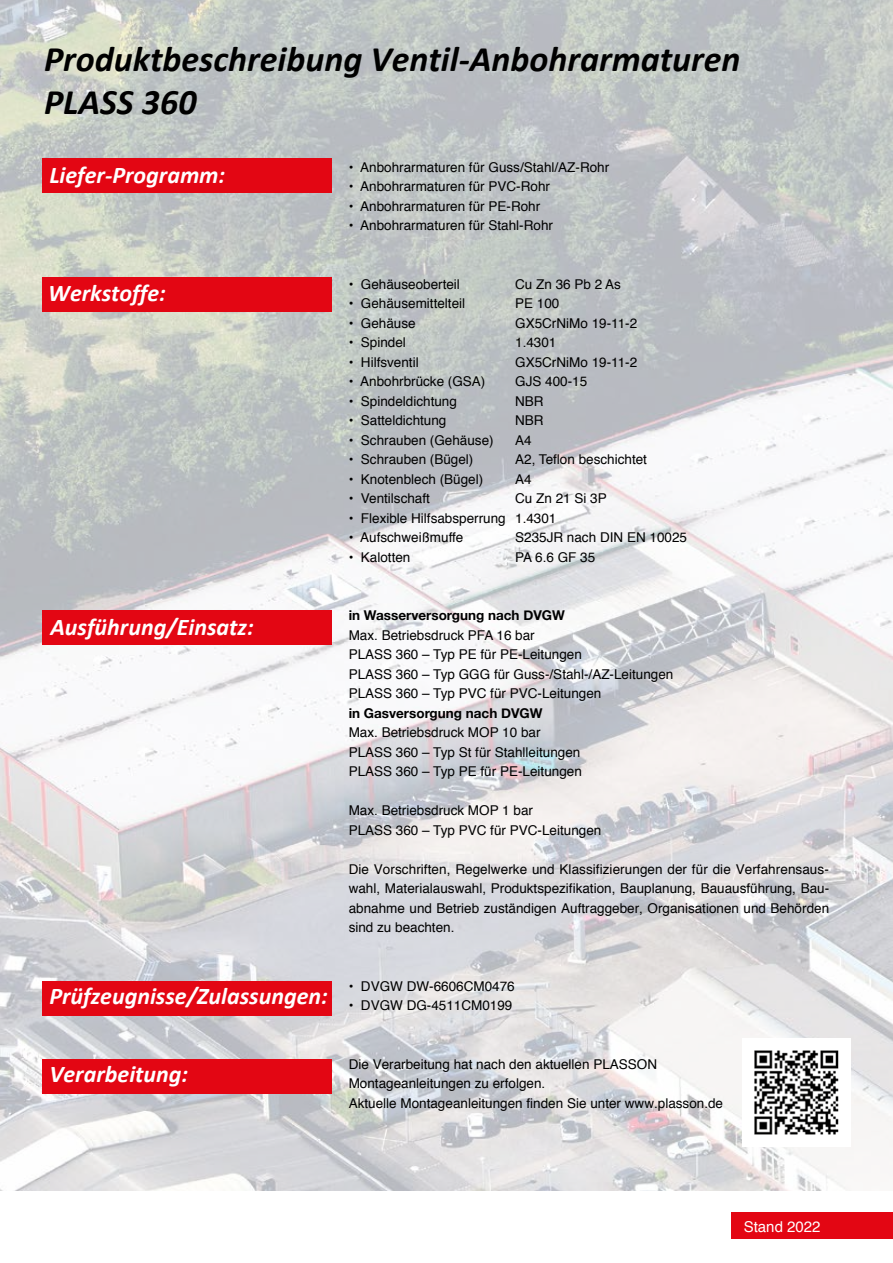
<style>
.page{position:relative;width:893px;height:1263px;background:#fff}
.page>*{position:absolute;margin:0;border:0;box-sizing:border-box;transform-origin:0 0}
.t1{font:italic 700 36px/43.2px "Calibri";color:#000}
.t2{font:italic 700 24px "Calibri";color:#fff}
.t3{font:15px "Helvetica";color:#fff}
.t4{font:13.5px/19.5px "Helvetica";color:#000}
.t5{font:700 13.5px "Helvetica Neue";color:#000}
</style>
<div class="page">
<img style="left:0;top:0;width:893px;height:1191px">
<div style="left:43px;top:159px;width:289px;height:34px;background:#e30613"></div>
<div style="left:43px;top:277px;width:289px;height:34px;background:#e30613"></div>
<div style="left:43px;top:981px;width:289px;height:34px;background:#e30613"></div>
<div style="left:43px;top:1060px;width:289px;height:34px;background:#e30613"></div>
<div style="left:43px;top:611px;width:289px;height:34px;background:#e30613"></div>
<img style="left:742px;top:1038px;width:108px;height:108px">
<div style="left:731px;top:1212px;width:162px;height:27px;background:#e30613"></div>
<h1 class="t1" style="left:44px;top:36px;width:698px">Produktbeschreibung Ventil-Anbohrarmaturen<br>PLASS 360</h1>
<h2 class="t2" style="left:49px;top:160px;width:177px">Liefer-Programm:</h2>
<h2 class="t2" style="left:48px;top:278px;width:119px">Werkstoffe:</h2>
<h2 class="t2" style="left:50px;top:612px;width:205px">Ausführung/Einsatz:</h2>
<h2 class="t2" style="left:49px;top:981px;width:280px">Prüfzeugnisse/Zulassungen:</h2>
<h2 class="t2" style="left:49px;top:1059px;width:140px">Verarbeitung:</h2>
<p class="t4" style="left:349px;top:158px;width:262px">• Anbohrarmaturen für Guss/Stahl/AZ-Rohr</p>
<p class="t4" style="left:349px;top:177px;width:203px">• Anbohrarmaturen für PVC-Rohr</p>
<p class="t4" style="left:349px;top:197px;width:193px">• Anbohrarmaturen für PE-Rohr</p>
<p class="t4" style="left:349px;top:216px;width:206px">• Anbohrarmaturen für Stahl-Rohr</p>
<p class="t4" style="left:349px;top:275px;width:113px">• Gehäuseoberteil</p>
<p class="t4" style="left:515px;top:275px;width:107px">Cu Zn 36 Pb 2 As</p>
<p class="t4" style="left:349px;top:294px;width:118px">• Gehäusemittelteil</p>
<p class="t4" style="left:515px;top:294px;width:46px">PE 100</p>
<p class="t4" style="left:349px;top:314px;width:69px">• Gehäuse</p>
<p class="t4" style="left:515px;top:314px;width:124px">GX5CrNiMo 19-11-2</p>
<p class="t4" style="left:349px;top:333px;width:59px">• Spindel</p>
<p class="t4" style="left:515px;top:333px;width:43px">1.4301</p>
<p class="t4" style="left:349px;top:353px;width:71px">• Hilfsventil</p>
<p class="t4" style="left:515px;top:353px;width:124px">GX5CrNiMo 19-11-2</p>
<p class="t4" style="left:349px;top:372px;width:138px">• Anbohrbrücke (GSA)</p>
<p class="t4" style="left:515px;top:372px;width:74px">GJS 400-15</p>
<p class="t4" style="left:349px;top:392px;width:110px">• Spindeldichtung</p>
<p class="t4" style="left:515px;top:392px;width:30px">NBR</p>
<p class="t4" style="left:349px;top:411px;width:99px">• Satteldichtung</p>
<p class="t4" style="left:515px;top:411px;width:30px">NBR</p>
<p class="t4" style="left:349px;top:431px;width:147px">• Schrauben (Gehäuse)</p>
<p class="t4" style="left:515px;top:431px;width:18px">A4</p>
<p class="t4" style="left:349px;top:450px;width:126px">• Schrauben (Bügel)</p>
<p class="t4" style="left:515px;top:450px;width:133px">A2, Teflon beschichtet</p>
<p class="t4" style="left:349px;top:470px;width:136px">• Knotenblech (Bügel)</p>
<p class="t4" style="left:515px;top:470px;width:18px">A4</p>
<p class="t4" style="left:349px;top:489px;width:83px">• Ventilschaft</p>
<p class="t4" style="left:515px;top:489px;width:93px">Cu Zn 21 Si 3P</p>
<p class="t4" style="left:349px;top:509px;width:209px">• Flexible Hilfsabsperrung 1.4301</p>
<p class="t4" style="left:349px;top:528px;width:116px">• Aufschweißmuffe</p>
<p class="t4" style="left:515px;top:528px;width:173px">S235JR nach DIN EN 10025</p>
<p class="t4" style="left:349px;top:548px;width:63px">• Kalotten</p>
<p class="t4" style="left:515px;top:548px;width:82px">PA 6.6 GF 35</p>
<p class="t5" style="left:349px;top:605px;width:218px">in Wasserversorgung nach DVGW</p>
<p class="t4" style="left:349px;top:626px;width:326px">Max. Betriebsdruck PFA 16 bar<br>PLASS 360 – Typ PE für PE-Leitungen<br>PLASS 360 – Typ GGG für Guss-/Stahl-/AZ-Leitungen PLASS 360 – Typ PVC für PVC-Leitungen</p>
<p class="t5" style="left:349px;top:702px;width:195px">in Gasversorgung nach DVGW</p>
<p class="t4" style="left:349px;top:723px;width:235px">Max. Betriebsdruck MOP 10 bar<br>PLASS 360 – Typ St für Stahlleitungen<br>PLASS 360 – Typ PE für PE-Leitungen</p>
<p class="t4" style="left:349px;top:801px;width:254px">Max. Betriebsdruck MOP 1 bar<br>PLASS 360 – Typ PVC für PVC-Leitungen</p>
<p class="t4" style="left:349px;top:859px;width:482px;text-align:justify">Die Vorschriften, Regelwerke und Klassifizierungen der für die Verfahrensaus&shy;wahl, Materialauswahl, Produktspezifikation, Bauplanung, Bauausführung, Bau&shy;abnahme und Betrieb zuständigen Auftraggeber, Organisationen und Behörden sind zu beachten.</p>
<p class="t4" style="left:349px;top:976px;width:168px">• DVGW DW-6606CM0476</p>
<p class="t4" style="left:349px;top:996px;width:165px">• DVGW DG-4511CM0199</p>
<p class="t4" style="left:349px;top:1054px;width:376px">Die Verarbeitung hat nach den aktuellen PLASSON<br>Montageanleitungen zu erfolgen.<br>Aktuelle Montageanleitungen finden Sie unter www.plasson.de</p>
<p class="t3" style="left:744px;top:1215px;width:78px">Stand 2022</p>
</div>
